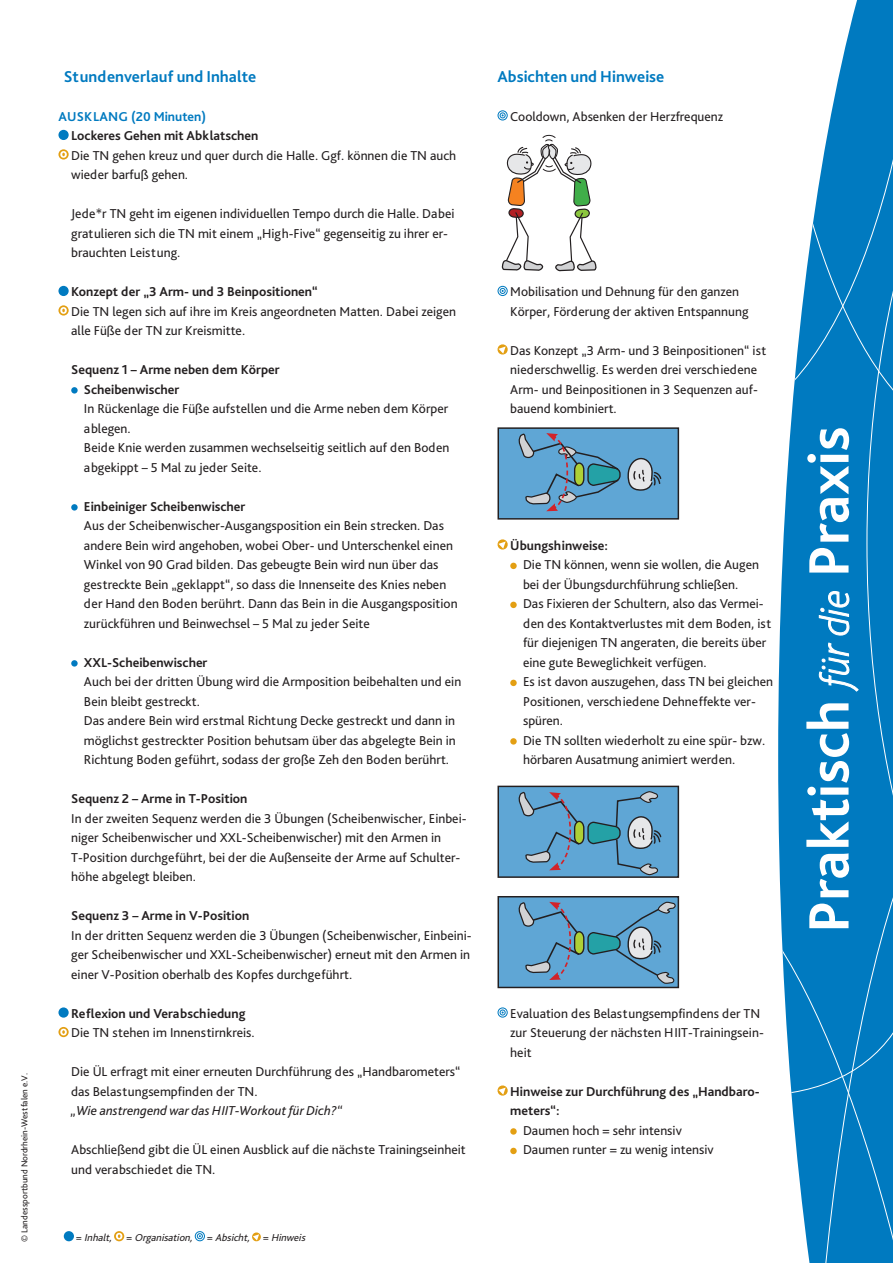
<style>
.page{position:relative;width:893px;height:1263px;background:#fff}
.page>*{position:absolute;margin:0;border:0;box-sizing:border-box;transform-origin:0 0}
.t1{font:700 16.5px "Bliss Pro";color:#007ac0}
.t2{font:13.5px/19.5px "Bliss Pro";color:#231f20}
.t3{font:700 13.5px/19.5px "Bliss Pro";color:#231f20}
.t4{font:italic 13.5px "Bliss Pro";color:#231f20}
.t5{font:700 13.5px "Bliss Pro";letter-spacing:.005em;color:#007ac0}
.t6{font:italic 10.5px "Bliss Pro";color:#231f20}
.t7{font:9px "Bliss Pro";color:#231f20}
.s1{font-style:normal}
</style>
<div class="page">
<svg style="left:852px;top:0;width:41px;height:18px"></svg>
<svg style="left:791px;top:1096px;width:16px;height:148px"></svg>
<div style="left:807px;top:1096px;width:86px;height:167px;background:#007ac0"></div>
<svg style="left:778px;top:18px;width:115px;height:1078px"></svg>
<div style="left:58px;top:130px;width:11px;height:10px;background:#007ac0;border-radius:50%"></div>
<svg style="left:58px;top:149px;width:11px;height:11px"></svg>
<svg style="left:60px;top:151px;width:7px;height:7px"></svg>
<div style="left:58px;top:286px;width:11px;height:10px;background:#007ac0;border-radius:50%"></div>
<svg style="left:58px;top:305px;width:11px;height:11px"></svg>
<svg style="left:60px;top:307px;width:7px;height:7px"></svg>
<div style="left:71px;top:387px;width:7px;height:7px;background:#007ac0;border-radius:50%"></div>
<div style="left:71px;top:504px;width:7px;height:7px;background:#007ac0;border-radius:50%"></div>
<svg style="left:71px;top:660px;width:7px;height:7px"></svg>
<div style="left:58px;top:1007px;width:11px;height:11px;background:#007ac0;border-radius:50%"></div>
<svg style="left:58px;top:1027px;width:11px;height:10px"></svg>
<svg style="left:60px;top:1029px;width:7px;height:6px"></svg>
<svg style="left:497px;top:110px;width:11px;height:11px"></svg>
<svg style="left:497px;top:286px;width:11px;height:10px"></svg>
<svg style="left:497px;top:344px;width:11px;height:11px"></svg>
<svg style="left:497px;top:539px;width:11px;height:11px"></svg>
<div style="left:510px;top:563px;width:7px;height:6px;background:#e39f13;border-radius:50%"></div>
<div style="left:510px;top:602px;width:7px;height:6px;background:#e39f13;border-radius:50%"></div>
<div style="left:510px;top:680px;width:7px;height:6px;background:#e39f13;border-radius:50%"></div>
<svg style="left:510px;top:738px;width:7px;height:7px"></svg>
<svg style="left:497px;top:1007px;width:11px;height:11px"></svg>
<svg style="left:497px;top:1085px;width:11px;height:11px"></svg>
<svg style="left:510px;top:1128px;width:7px;height:7px"></svg>
<div style="left:510px;top:1148px;width:7px;height:6px;background:#e39f13;border-radius:50%"></div>
<div style="left:64px;top:1231px;width:10px;height:10px;background:#007ac0;border-radius:50%"></div>
<svg style="left:114px;top:1231px;width:10px;height:10px"></svg>
<svg style="left:116px;top:1233px;width:6px;height:6px"></svg>
<svg style="left:195px;top:1231px;width:10px;height:10px"></svg>
<svg style="left:252px;top:1232px;width:9px;height:10px"></svg>
<svg style="left:501px;top:134px;width:96px;height:137px"></svg>
<div style="left:498px;top:786px;width:180px;height:91px;background:#5fa6d5"></div>
<div style="left:497px;top:786px;width:182px;height:92px;border:1px solid #231f20"></div>
<svg style="left:518px;top:791px;width:144px;height:85px"></svg>
<div style="left:498px;top:897px;width:180px;height:90px;background:#5fa6d5"></div>
<div style="left:497px;top:896px;width:182px;height:92px;border:1px solid #231f20"></div>
<svg style="left:518px;top:901px;width:158px;height:83px"></svg>
<div style="left:498px;top:428px;width:180px;height:91px;background:#5fa6d5"></div>
<div style="left:497px;top:427px;width:182px;height:93px;border:1px solid #231f20"></div>
<svg style="left:627px;top:457px;width:35px;height:34px"></svg>
<svg style="left:518px;top:433px;width:103px;height:78px"></svg>
<p class="t7" style="left:19px;top:1242px;width:170px;rotate:-90deg">© Landessportbund Nordrhein-Westfalen e.V.</p>
<p class="t1" style="left:64px;top:66px;width:194px">Stundenverlauf und Inhalte</p>
<p class="t1" style="left:497px;top:66px;width:168px">Absichten und Hinweise</p>
<p class="t5" style="left:59px;top:108px;width:149px">AUSKLANG (20 Minuten)</p>
<p class="t3" style="left:71px;top:125px;width:189px">Lockeres Gehen mit Abklatschen</p>
<p class="t2" style="left:71px;top:145px;width:387px">Die TN gehen kreuz und quer durch die Halle. Ggf. können die TN auch wieder barfuß gehen.</p>
<p class="t2" style="left:71px;top:203px;width:385px">Jede*r TN geht im eigenen individuellen Tempo durch die Halle. Dabei gratulieren sich die TN mit einem „High-Five“ gegenseitig zu ihrer er&shy;brauchten Leistung.</p>
<p class="t3" style="left:71px;top:281px;width:248px">Konzept der „3 Arm- und 3 Beinpositionen“</p>
<p class="t2" style="left:71px;top:301px;width:386px">Die TN legen sich auf ihre im Kreis angeordneten Matten. Dabei zeigen alle Füße der TN zur Kreismitte.</p>
<p class="t3" style="left:84px;top:359px;width:197px;text-indent:-13px">Sequenz 1 – Arme neben dem Körper<br>Scheibenwischer</p>
<p class="t2" style="left:84px;top:398px;width:367px">In Rückenlage die Füße aufstellen und die Arme neben dem Körper ablegen.<br>Beide Knie werden zusammen wechselseitig seitlich auf den Boden abgekippt – 5 Mal zu jeder Seite.</p>
<p class="t3" style="left:84px;top:496px;width:163px">Einbeiniger Scheibenwischer</p>
<p class="t2" style="left:84px;top:515px;width:375px">Aus der Scheibenwischer-Ausgangsposition ein Bein strecken. Das andere Bein wird angehoben, wobei Ober- und Unterschenkel einen Winkel von 90 Grad bilden. Das gebeugte Bein wird nun über das gestreckte Bein „geklappt“, so dass die Innenseite des Knies neben der Hand den Boden berührt. Dann das Bein in die Ausgangsposition zurückführen und Beinwechsel – 5 Mal zu jeder Seite</p>
<p class="t3" style="left:84px;top:652px;width:125px">XXL-Scheibenwischer</p>
<p class="t2" style="left:84px;top:671px;width:379px">Auch bei der dritten Übung wird die Armposition beibehalten und ein Bein bleibt gestreckt.<br>Das andere Bein wird erstmal Richtung Decke gestreckt und dann in möglichst gestreckter Position behutsam über das abgelegte Bein in Richtung Boden geführt, sodass der große Zeh den Boden berührt.</p>
<p class="t3" style="left:71px;top:788px;width:178px">Sequenz 2 – Arme in T-Position</p>
<p class="t2" style="left:71px;top:808px;width:397px">In der zweiten Sequenz werden die 3 Übungen (Scheibenwischer, Einbei&shy;niger Scheibenwischer und XXL-Scheibenwischer) mit den Armen in T-Position durchgeführt, bei der die Außenseite der Arme auf Schulter&shy;höhe abgelegt bleiben.</p>
<p class="t3" style="left:71px;top:905px;width:180px">Sequenz 3 – Arme in V-Position</p>
<p class="t2" style="left:71px;top:925px;width:402px;text-align:justify">In der dritten Sequenz werden die 3 Übungen (Scheibenwischer, Einbeini&shy;ger Scheibenwischer und XXL-Scheibenwischer) erneut mit den Armen in einer V-Position oberhalb des Kopfes durchgeführt.</p>
<p class="t3" style="left:71px;top:1003px;width:176px">Reflexion und Verabschiedung</p>
<p class="t2" style="left:71px;top:1022px;width:185px">Die TN stehen im Innenstirnkreis.</p>
<p class="t2" style="left:71px;top:1061px;width:391px">Die ÜL erfragt mit einer erneuten Durchführung des „Handbarometers“ das Belastungsempfinden der TN.</p>
<p class="t4" style="left:71px;top:1102px;width:273px">„Wie anstrengend war das HIIT-Workout für Dich?“</p>
<p class="t2" style="left:71px;top:1139px;width:396px">Abschließend gibt die ÜL einen Ausblick auf die nächste Trainingseinheit und verabschiedet die TN.</p>
<p class="t6" style="left:76px;top:1231px;width:233px"><span class="s1">=</span> Inhalt, <span class="s1">=</span> Organisation, <span class="s1">=</span> Absicht, <span class="s1">=</span> Hinweis</p>
<p class="t2" style="left:510px;top:106px;width:214px">Cooldown, Absenken der Herzfrequenz</p>
<p class="t2" style="left:510px;top:281px;width:240px">Mobilisation und Dehnung für den ganzen<br>Körper, Förderung der aktiven Entspannung</p>
<p class="t2" style="left:510px;top:340px;width:258px">Das Konzept „3 Arm- und 3 Beinpositionen“ ist niederschwellig. Es werden drei verschiedene Arm- und Beinpositionen in 3 Sequenzen auf&shy;bauend kombiniert.</p>
<p class="t3" style="left:510px;top:535px;width:99px">Übungshinweise:</p>
<p class="t2" style="left:523px;top:554px;width:252px">Die TN können, wenn sie wollen, die Augen bei der Übungsdurchführung schließen.<br>Das Fixieren der Schultern, also das Vermei&shy;den des Kontaktverlustes mit dem Boden, ist für diejenigen TN angeraten, die bereits über eine gute Beweglichkeit verfügen.<br>Es ist davon auszugehen, dass TN bei gleichen Positionen, verschiedene Dehneffekte ver&shy;spüren.<br>Die TN sollten wiederholt zu eine spür- bzw. hörbaren Ausatmung animiert werden.</p>
<p class="t2" style="left:510px;top:1003px;width:255px">Evaluation des Belastungsempfindens der TN zur Steuerung der nächsten HIIT-Trainingsein&shy;heit</p>
<p class="t3" style="left:510px;top:1081px;width:251px">Hinweise zur Durchführung des „Handbaro&shy;meters“:</p>
<p class="t2" style="left:523px;top:1120px;width:192px">Daumen hoch = sehr intensiv<br>Daumen runter = zu wenig intensiv</p>
</div>
